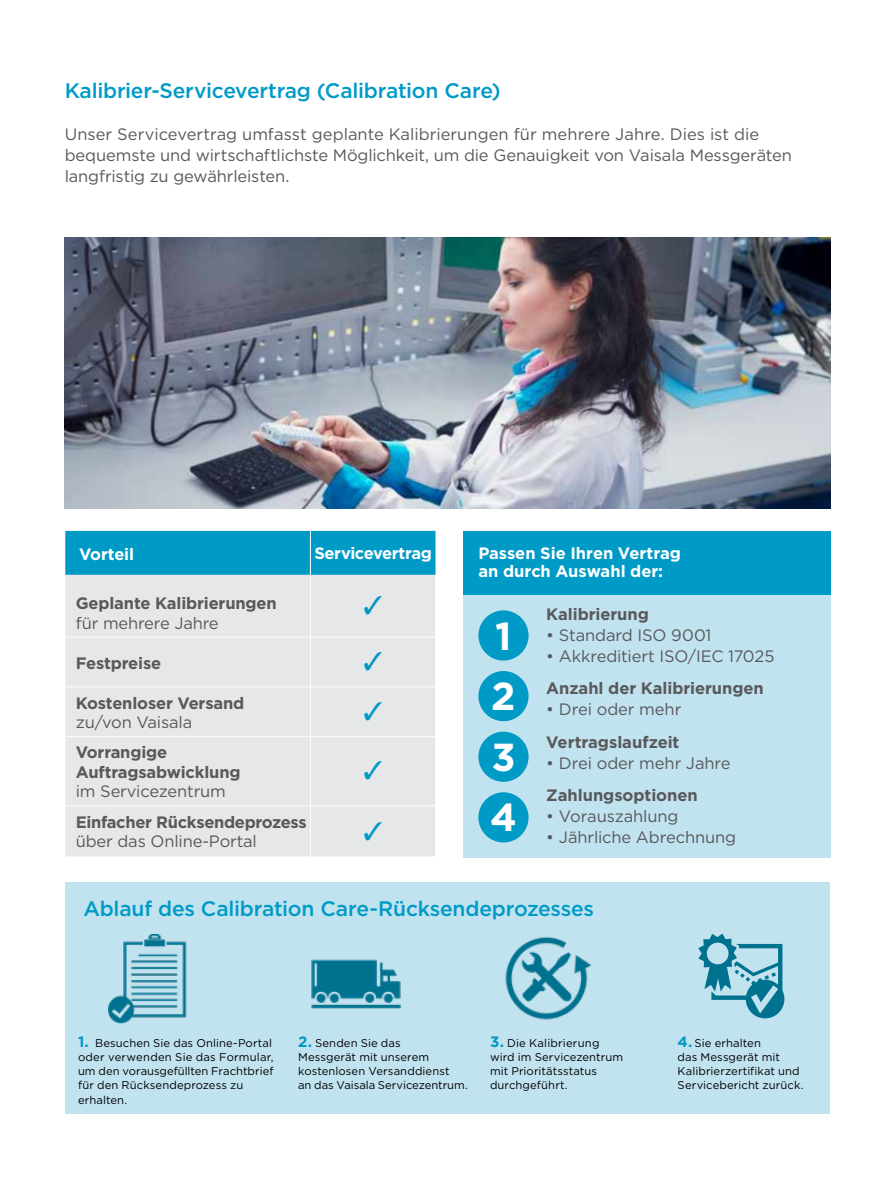
<style>
.page{position:relative;width:893px;height:1191px;background:#fff}
.page>*{position:absolute;margin:0;border:0;box-sizing:border-box;transform-origin:0 0}
.t1{font:700 39px/60.6px "Gotham";color:#fff}
.t2{font:500 21px "Gotham";letter-spacing:-.01em;color:#009ac7}
.t3{font:16.5px/21px "Gotham";letter-spacing:-.01em;color:#58595b}
.t4{font:700 16.5px/19.5px "Gotham";letter-spacing:-.01em;color:#58595b}
.t5{font:700 16.5px/18px "Gotham";letter-spacing:-.01em;color:#fff}
.t6{font:11.25px/14.2px "Gotham";letter-spacing:.01em;color:#000}
.s1{font-weight:700;font-size:15px;color:#009ac7}
</style>
<div class="page">
<div style="left:463px;top:531px;width:367px;height:326px;background:#c1e2ef"></div>
<div style="left:463px;top:531px;width:367px;height:63px;background:#009ac7"></div>
<div style="left:65px;top:531px;width:370px;height:44px;background:#009ac7"></div>
<div style="left:65px;top:575px;width:370px;height:281px;background:#e6e7e8"></div>
<hr style="left:65px;top:805px;width:245px;height:1px;background:#fff">
<hr style="left:310px;top:805px;width:125px;height:1px;background:#fff">
<hr style="left:65px;top:736px;width:245px;height:1px;background:#fff">
<hr style="left:310px;top:736px;width:125px;height:1px;background:#fff">
<hr style="left:65px;top:686px;width:245px;height:1px;background:#fff">
<hr style="left:310px;top:686px;width:125px;height:1px;background:#fff">
<hr style="left:65px;top:637px;width:245px;height:1px;background:#fff">
<hr style="left:310px;top:637px;width:125px;height:1px;background:#fff">
<hr style="left:310px;top:531px;width:1px;height:44px;background:#fff">
<hr style="left:310px;top:575px;width:1px;height:62px;background:#fff">
<hr style="left:310px;top:637px;width:1px;height:49px;background:#fff">
<hr style="left:310px;top:687px;width:1px;height:49px;background:#fff">
<hr style="left:310px;top:737px;width:1px;height:68px;background:#fff">
<hr style="left:310px;top:806px;width:1px;height:50px;background:#fff">
<div style="left:478px;top:610px;width:51px;height:50px;background:#009ac7;border-radius:50%"></div>
<div style="left:478px;top:671px;width:51px;height:50px;background:#009ac7;border-radius:50%"></div>
<div style="left:478px;top:731px;width:51px;height:51px;background:#009ac7;border-radius:50%"></div>
<div style="left:478px;top:792px;width:51px;height:50px;background:#009ac7;border-radius:50%"></div>
<img style="left:65px;top:237px;width:765px;height:272px">
<div style="left:65px;top:882px;width:765px;height:231px;background:#c1e2ef"></div>
<svg style="left:698px;top:933px;width:86px;height:85px"></svg>
<img style="left:505px;top:936px;width:87px;height:84px">
<img style="left:109px;top:934px;width:78px;height:89px">
<img style="left:311px;top:959px;width:90px;height:50px">
<svg style="left:364px;top:596px;width:18px;height:18px"></svg>
<svg style="left:364px;top:652px;width:18px;height:18px"></svg>
<svg style="left:364px;top:701px;width:18px;height:19px"></svg>
<svg style="left:364px;top:761px;width:18px;height:18px"></svg>
<svg style="left:364px;top:821px;width:18px;height:19px"></svg>
<p class="t2" style="left:65px;top:76px;width:438px">Kalibrier-Servicevertrag (Calibration Care)</p>
<p class="t3" style="left:65px;top:123px;width:729px">Unser Servicevertrag umfasst geplante Kalibrierungen für mehrere Jahre. Dies ist die bequemste und wirtschaftlichste Möglichkeit, um die Genauigkeit von Vaisala Messgeräten langfristig zu gewährleisten.</p>
<p class="t5" style="left:79px;top:544px;width:56px">Vorteil</p>
<p class="t5" style="left:314px;top:543px;width:119px">Servicevertrag</p>
<p class="t4" style="left:76px;top:593px;width:202px">Geplante Kalibrierungen</p>
<p class="t3" style="left:76px;top:612px;width:144px">für mehrere Jahre</p>
<p class="t4" style="left:76px;top:653px;width:87px">Festpreise</p>
<p class="t4" style="left:76px;top:693px;width:170px">Kostenloser Versand</p>
<p class="t3" style="left:76px;top:711px;width:118px">zu/von Vaisala</p>
<p class="t4" style="left:76px;top:742px;width:166px">Vorrangige<br>Auftragsabwicklung</p>
<p class="t3" style="left:76px;top:780px;width:152px">im Servicezentrum</p>
<p class="t4" style="left:76px;top:812px;width:232px">Einfacher Rücksendeprozess</p>
<p class="t3" style="left:76px;top:830px;width:183px">über das Online-Portal</p>
<p class="t5" style="left:478px;top:544px;width:204px">Passen Sie Ihren Vertrag an durch Auswahl der:</p>
<h1 class="t1" style="left:490px;top:605px;width:28px">1<br>2<br>3<br>4</h1>
<p class="t4" style="left:546px;top:604px;width:104px">Kalibrierung</p>
<p class="t3" style="left:546px;top:624px;width:167px">• Standard ISO 9001</p>
<p class="t3" style="left:546px;top:645px;width:230px">• Akkreditiert ISO/IEC 17025</p>
<p class="t4" style="left:546px;top:679px;width:219px">Anzahl der Kalibrierungen</p>
<p class="t3" style="left:546px;top:699px;width:137px">• Drei oder mehr</p>
<p class="t4" style="left:546px;top:732px;width:135px">Vertragslaufzeit</p>
<p class="t3" style="left:546px;top:752px;width:186px">• Drei oder mehr Jahre</p>
<p class="t4" style="left:546px;top:785px;width:153px">Zahlungsoptionen</p>
<p class="t3" style="left:546px;top:805px;width:134px">• Vorauszahlung</p>
<p class="t3" style="left:546px;top:826px;width:191px">• Jährliche Abrechnung</p>
<p class="t2" style="left:83px;top:894px;width:512px">Ablauf des Calibration Care-Rücksendeprozesses</p>
<p class="t6" style="left:78px;top:1035px;width:197px"><span class="s1">1.</span> Besuchen Sie das Online-Portal oder verwenden Sie das Formular, um den vorausgefüllten Frachtbrief für den Rücksendeprozess zu erhalten.</p>
<p class="t6" style="left:298px;top:1035px;width:171px"><span class="s1">2.</span> Senden Sie das<br>Messgerät mit unserem kostenlosen Versanddienst<br>an das Vaisala Servicezentrum.</p>
<p class="t6" style="left:490px;top:1035px;width:135px"><span class="s1">3.</span> Die Kalibrierung wird im Servicezentrum mit Prioritätsstatus durchgeführt.</p>
<p class="t6" style="left:678px;top:1035px;width:127px"><span class="s1">4.</span> Sie erhalten<br>das Messgerät mit<br>Kalibrierzertifikat und<br>Servicebericht zurück.</p>
</div>
